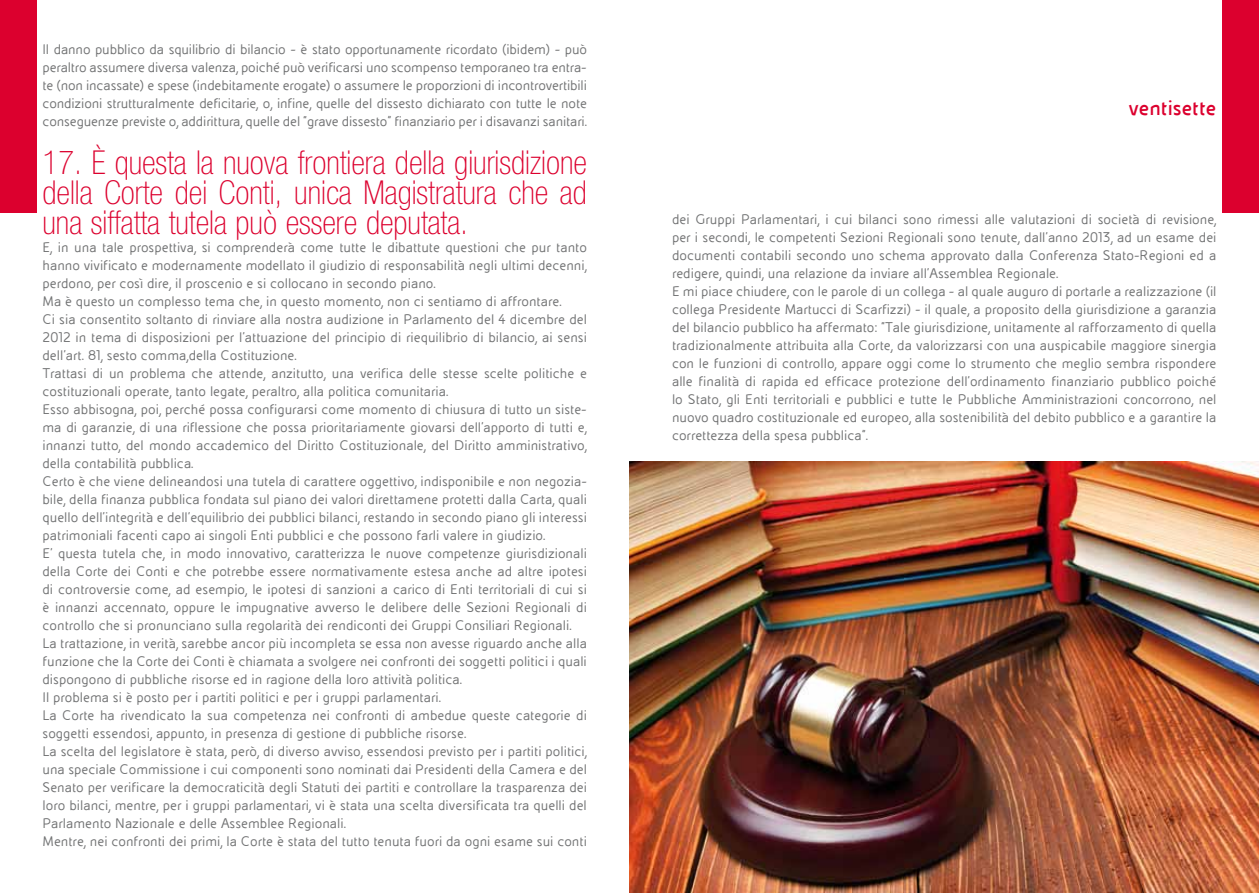
<style>
.page{position:relative;width:1259px;height:893px;background:#fff}
.page>*{position:absolute;margin:0;border:0;box-sizing:border-box;transform-origin:0 0}
.t1{font:100 condensed 33px/30px "Helvetica Neue LT Std";color:#dc002e;text-align:justify}
.t2{font:700 22.5px "Eni Exp";color:#dc002e}
.t3{font:15px/18px "Eni Exp Reg";color:#707172}
</style>
<div class="page">
<div style="left:0;top:0;width:36px;height:213px;background:#dc002e"></div>
<div style="left:1222px;top:0;width:37px;height:213px;background:#dc002e"></div>
<img style="left:629px;top:461px;width:630px;height:432px">
<p class="t3" style="left:43px;top:41px;width:546px;text-align:justify">Il danno pubblico da squilibrio di bilancio - è stato opportunamente ricordato (ibidem) - può peraltro assumere diversa valenza, poiché può verificarsi uno scompenso temporaneo tra entra&shy;te (non incassate) e spese (indebitamente erogate) o assumere le proporzioni di incontrovertibili condizioni strutturalmente deficitarie, o, infine, quelle del dissesto dichiarato con tutte le note conseguenze previste o, addirittura, quelle del “grave dissesto” finanziario per i disavanzi sanitari.</p>
<h1 class="t1" style="left:43px;top:148px;width:546px">17. È questa la nuova frontiera della giurisdizione della Corte dei Conti, unica Magistratura che ad una siffatta tutela può essere deputata.</h1>
<p class="t3" style="left:43px;top:239px;width:546px">E, in una tale prospettiva, si comprenderà come tutte le dibattute questioni che pur tanto hanno vivificato e modernamente modellato il giudizio di responsabilità negli ultimi decenni, perdono, per così dire, il proscenio e si collocano in secondo piano.<br>Ma è questo un complesso tema che, in questo momento, non ci sentiamo di affrontare.<br>Ci sia consentito soltanto di rinviare alla nostra audizione in Parlamento del 4 dicembre del 2012 in tema di disposizioni per l’attuazione del principio di riequilibrio di bilancio, ai sensi dell’art. 81, sesto comma,della Costituzione.<br>Trattasi di un problema che attende, anzitutto, una verifica delle stesse scelte politiche e costituzionali operate, tanto legate, peraltro, alla politica comunitaria.<br>Esso abbisogna, poi, perché possa configurarsi come momento di chiusura di tutto un siste&shy;ma di garanzie, di una riflessione che possa prioritariamente giovarsi dell’apporto di tutti e, innanzi tutto, del mondo accademico del Diritto Costituzionale, del Diritto amministrativo, della contabilità pubblica.<br>Certo è che viene delineandosi una tutela di carattere oggettivo, indisponibile e non negozia&shy;bile, della finanza pubblica fondata sul piano dei valori direttamene protetti dalla Carta, quali quello dell’integrità e dell’equilibrio dei pubblici bilanci, restando in secondo piano gli interessi patrimoniali facenti capo ai singoli Enti pubblici e che possono farli valere in giudizio.<br>E’ questa tutela che, in modo innovativo, caratterizza le nuove competenze giurisdizionali della Corte dei Conti e che potrebbe essere normativamente estesa anche ad altre ipotesi di controversie come, ad esempio, le ipotesi di sanzioni a carico di Enti territoriali di cui si è innanzi accennato, oppure le impugnative avverso le delibere delle Sezioni Regionali di controllo che si pronunciano sulla regolarità dei rendiconti dei Gruppi Consiliari Regionali.<br>La trattazione, in verità, sarebbe ancor più incompleta se essa non avesse riguardo anche alla funzione che la Corte dei Conti è chiamata a svolgere nei confronti dei soggetti politici i quali dispongono di pubbliche risorse ed in ragione della loro attività politica.<br>Il problema si è posto per i partiti politici e per i gruppi parlamentari.<br>La Corte ha rivendicato la sua competenza nei confronti di ambedue queste categorie di soggetti essendosi, appunto, in presenza di gestione di pubbliche risorse.<br>La scelta del legislatore è stata, però, di diverso avviso, essendosi previsto per i partiti politici, una speciale Commissione i cui componenti sono nominati dai Presidenti della Camera e del Senato per verificare la democraticità degli Statuti dei partiti e controllare la trasparenza dei loro bilanci, mentre, per i gruppi parlamentari, vi è stata una scelta diversificata tra quelli del Parlamento Nazionale e delle Assemblee Regionali.<br>Mentre, nei confronti dei primi, la Corte è stata del tutto tenuta fuori da ogni esame sui conti</p>
<h2 class="t2" style="left:1129px;top:96px;width:89px">ventisette</h2>
<p class="t3" style="left:672px;top:211px;width:546px">dei Gruppi Parlamentari, i cui bilanci sono rimessi alle valutazioni di società di revisione, per i secondi, le competenti Sezioni Regionali sono tenute, dall’anno 2013, ad un esame dei documenti contabili secondo uno schema approvato dalla Conferenza Stato-Regioni ed a redigere, quindi, una relazione da inviare all’Assemblea Regionale.<br>E mi piace chiudere, con le parole di un collega - al quale auguro di portarle a realizzazione (il collega Presidente Martucci di Scarfizzi) - il quale, a proposito della giurisdizione a garanzia del bilancio pubblico ha affermato: “Tale giurisdizione, unitamente al rafforzamento di quella tradizionalmente attribuita alla Corte, da valorizzarsi con una auspicabile maggiore sinergia con le funzioni di controllo, appare oggi come lo strumento che meglio sembra rispondere alle finalità di rapida ed efficace protezione dell’ordinamento finanziario pubblico poiché lo Stato, gli Enti territoriali e pubblici e tutte le Pubbliche Amministrazioni concorrono, nel nuovo quadro costituzionale ed europeo, alla sostenibilità del debito pubblico e a garantire la correttezza della spesa pubblica”.</p>
</div>
